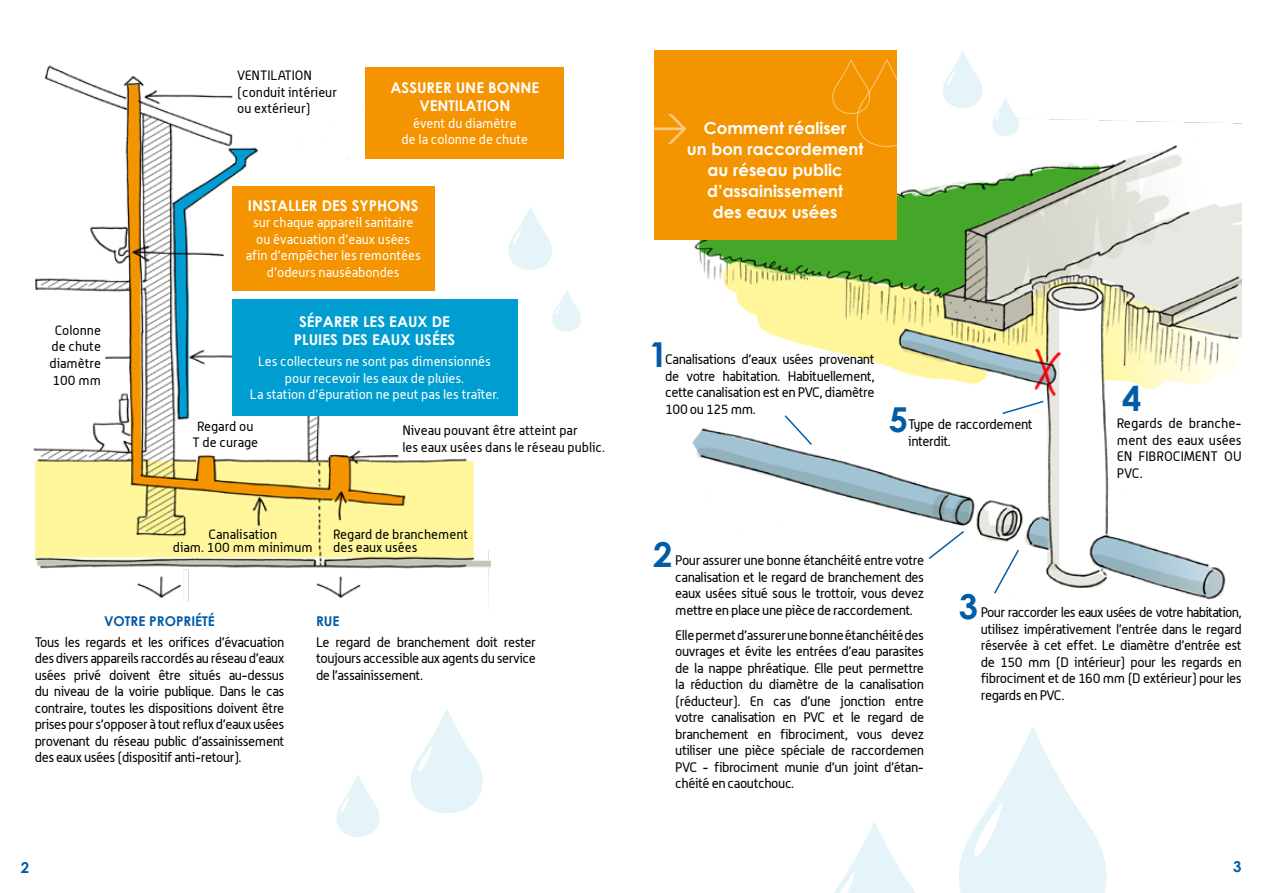
<style>
.page{position:relative;width:1263px;height:893px;background:#fff}
.page>*{position:absolute;margin:0;border:0;box-sizing:border-box;transform-origin:0 0}
.t1{font:37.8px "DIN";color:#fff}
.t2{font:700 34.35px "Century Gothic";color:#005ca7}
.t3{font:700 16.5px/21px "Century Gothic";color:#fff;text-align:center}
.t4{font:700 15px "Century Gothic";color:#005ca7}
.t5{font:700 14.85px/18.1px "Century Gothic";color:#fff}
.t6{font:13.5px/16.5px "Alwyn";letter-spacing:-.03em;color:#000;text-align:justify}
.t7{font:700 13.5px "Century Gothic";color:#005ca7}
.t8{font:13.2px/16.5px "Alwyn";color:#fff;text-align:center}
.t9{font:13.2px/16.5px "Alwyn";color:#000}
</style>
<div class="page">
<svg style="left:834px;top:727px;width:273px;height:166px"></svg>
<img style="left:691px;top:118px;width:551px;height:497px">
<svg style="left:938px;top:50px;width:84px;height:86px"></svg>
<svg style="left:783px;top:414px;width:30px;height:33px"></svg>
<svg style="left:927px;top:529px;width:39px;height:32px"></svg>
<svg style="left:1001px;top:400px;width:44px;height:15px"></svg>
<svg style="left:992px;top:548px;width:28px;height:47px"></svg>
<div style="left:654px;top:50px;width:242px;height:189px;background:#f39400"></div>
<svg style="left:832px;top:59px;width:86px;height:88px"></svg>
<img style="left:33px;top:65px;width:458px;height:536px">
<div style="left:366px;top:67px;width:198px;height:92px;background:#f39400"></div>
<div style="left:232px;top:186px;width:203px;height:104px;background:#f39400"></div>
<div style="left:232px;top:300px;width:285px;height:116px;background:#009dd1"></div>
<svg style="left:508px;top:206px;width:44px;height:64px"></svg>
<svg style="left:411px;top:709px;width:72px;height:104px"></svg>
<svg style="left:552px;top:289px;width:29px;height:42px"></svg>
<svg style="left:336px;top:775px;width:44px;height:62px"></svg>
<p class="t9" style="left:49px;top:322px;width:53px;text-align:center">Colonne de chute diamètre<br>100 mm</p>
<p class="t9" style="left:237px;top:67px;width:101px">VENTILATION (conduit intérieur ou extérieur)</p>
<p class="t5" style="left:391px;top:78px;width:10px">ASSU</p>
<p class="t5" style="left:419px;top:78px;width:121px;text-indent:7px">RER UNE BONNE<br>VENTILATION</p>
<p class="t8" style="left:402px;top:115px;width:128px">évent du diamètre<br>de la colonne de chute</p>
<p class="t5" style="left:248px;top:196px;width:171px">INSTALLER DES SYPHONS</p>
<p class="t8" style="left:246px;top:214px;width:177px">sur chaque appareil sanitaire ou évacuation d’eaux usées afin d’empêcher les remontées d’odeurs nauséabondes</p>
<p class="t5" style="left:299px;top:312px;width:109px">SÉPARER LES EAUX</p>
<p class="t5" style="left:432px;top:312px;width:20px">DE</p>
<p class="t5" style="left:294px;top:330px;width:8px">PLUI</p>
<p class="t5" style="left:322px;top:330px;width:69px">ES DES EAUX</p>
<p class="t5" style="left:415px;top:330px;width:41px">USÉES</p>
<p class="t8" style="left:250px;top:353px;width:251px">Les collecteurs ne sont pas dimensionnés pour recevoir les eaux de pluies.<br>La station d’épuration ne peut pas les traîter.</p>
<p class="t9" style="left:192px;top:418px;width:67px;text-align:center">Regard ou<br>T de curage</p>
<p class="t9" style="left:402px;top:422px;width:204px">Niveau pouvant être atteint par<br>les eaux usées dans le réseau public.</p>
<p class="t9" style="left:173px;top:527px;width:142px;line-height:13.2px;text-align:center">Canalisation<br>diam. 100 mm minimum</p>
<p class="t9" style="left:333px;top:527px;width:136px;line-height:13.2px">Regard de branchement des eaux usées</p>
<p class="t7" style="left:104px;top:613px;width:112px">VOTRE PROPRIÉTÉ</p>
<p class="t6" style="left:35px;top:633px;width:251px">Tous les regards et les orifices d’évacuation des divers appareils raccordés au réseau d’eaux usées privé doivent être situés au-dessus du niveau de la voirie publique. Dans le cas contraire, toutes les dispositions doivent être prises pour s’opposer à tout reflux d’eaux usées provenant du réseau public d’assainissement des eaux usées (dispositif anti-retour).</p>
<p class="t7" style="left:316px;top:613px;width:25px">RUE</p>
<p class="t6" style="left:316px;top:633px;width:221px">Le regard de branchement doit rester toujours accessible aux agents du service de l’assainissement.</p>
<h1 class="t1" style="left:649px;top:102px;width:40px">&gt;</h1>
<p class="t3" style="left:687px;top:117px;width:178px">Comment réaliser<br>un bon raccordement au réseau public d’assainissement<br>des eaux usées</p>
<h2 class="t2" style="left:649px;top:333px;width:21px">1</h2>
<p class="t6" style="left:665px;top:351px;width:211px">Canalisations d’eaux usées provenant de votre habitation. Habituellement, cette canalisation est en PVC, diamètre 100 ou 125 mm.</p>
<h2 class="t2" style="left:889px;top:398px;width:21px">5</h2>
<p class="t6" style="left:908px;top:416px;width:126px">Type de raccordement interdit.</p>
<h2 class="t2" style="left:1122px;top:377px;width:21px">4</h2>
<p class="t6" style="left:1117px;top:415px;width:126px">Regards de branche&shy;ment des eaux usées EN FIBROCIMENT OU PVC.</p>
<h2 class="t2" style="left:653px;top:533px;width:21px">2</h2>
<p class="t6" style="left:675px;top:552px;width:250px">Pour assurer une bonne étanchéité entre votre canalisation et le regard de branchement des eaux usées situé sous le trottoir, vous devez mettre en place une pièce de raccordement.</p>
<p class="t6" style="left:675px;top:626px;width:250px">Elle permet d’assurer une bonne étanchéité des ouvrages et évite les entrées d’eau parasites de la nappe phréatique. Elle peut permettre la réduction du diamètre de la canalisation (réducteur). En cas d’une jonction entre votre canalisation en PVC et le regard de branchement en fibrociment, vous devez utiliser une pièce spéciale de raccordemen PVC - fibrociment munie d’un joint d’étan&shy;chéité en caoutchouc.</p>
<h2 class="t2" style="left:959px;top:585px;width:21px">3</h2>
<p class="t6" style="left:981px;top:604px;width:262px">Pour raccorder les eaux usées de votre habitation, utilisez impérativement l’entrée dans le regard réservée à cet effet. Le diamètre d’entrée est de 150 mm (D intérieur) pour les regards en fibrociment et de 160 mm (D extérieur) pour les regards en PVC.</p>
<p class="t4" style="left:21px;top:858px;width:10px">2</p>
<p class="t4" style="left:1233px;top:857px;width:10px">3</p>
</div>
